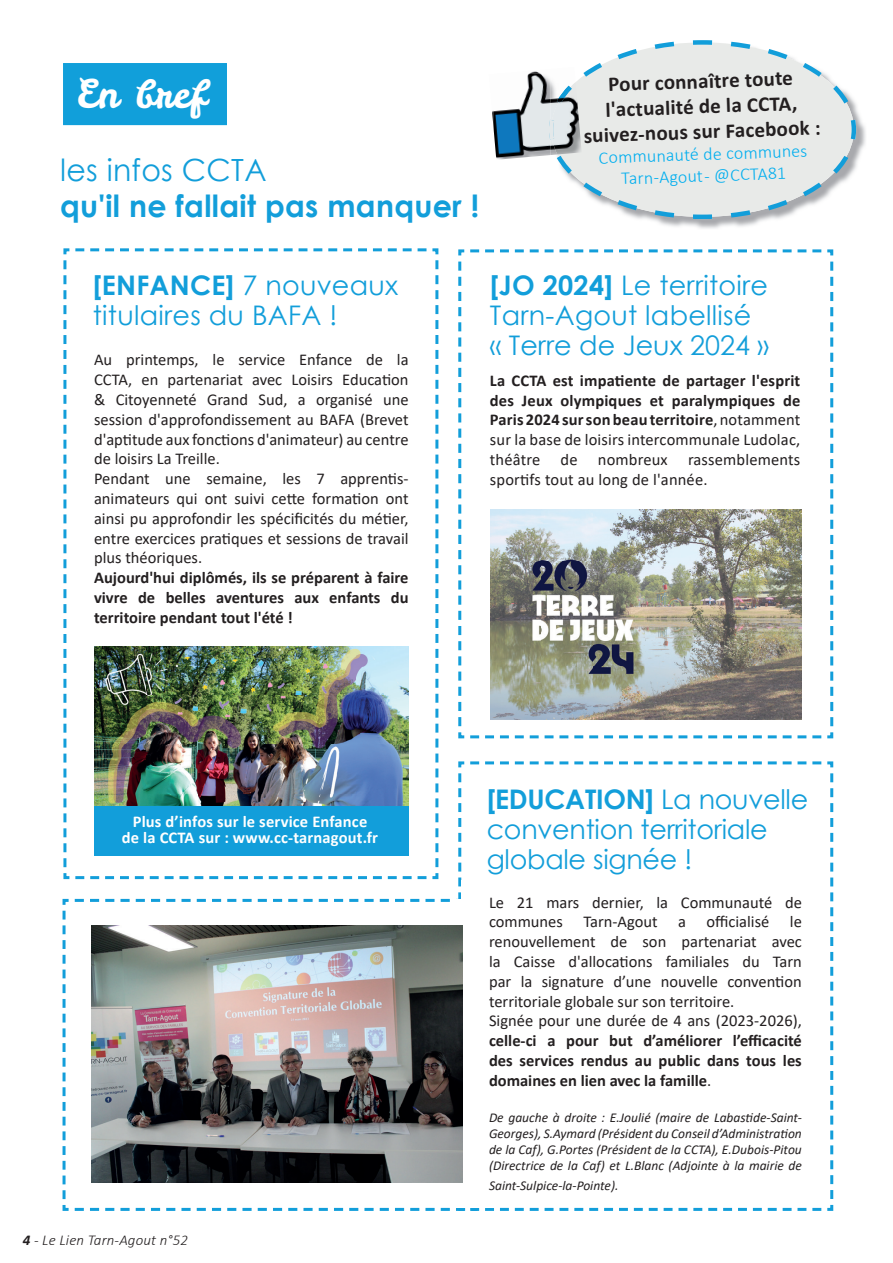
<style>
.page{position:relative;width:893px;height:1263px;background:#fff}
.page>*{position:absolute;margin:0;border:0;box-sizing:border-box;transform-origin:0 0}
.t1{font:39px "Leckerli One";letter-spacing:.01em;color:#fff}
.t2{font:700 30.6px "Century Gothic";letter-spacing:.01em;color:#129eda}
.t3{font:30.6px "Century Gothic";letter-spacing:.01em;color:#129eda}
.t4{font:27px/30px "Century Gothic";color:#129eda}
.t5{font:700 21px/25.2px "Calibri";color:#231f20;text-align:center}
.t6{font:300 18px/21.6px "Calibri";color:#00aeef;text-align:center}
.t7{font:16.5px/19.8px "Calibri";color:#231f20}
.t8{font:700 16.5px/19.8px "Calibri";color:#231f20;text-align:justify}
.t9{font:700 16.5px/16.5px "Calibri";letter-spacing:.01em;color:#fff;text-align:center}
.t10{font:italic 300 15px "Calibri";letter-spacing:.01em;color:#231f20}
.t11{font:italic 13.5px/16.2px "Calibri";color:#231f20;text-align:justify}
.s1{font-weight:700}
.s2{font-weight:400}
</style>
<div class="page">
<img style="left:656px;top:105px;width:210px;height:124px">
<svg style="left:648px;top:219px;width:40px;height:2px"></svg>
<svg style="left:556px;top:40px;width:300px;height:179px;fill:#e8eae8"></svg>
<svg style="left:827px;top:249px;width:7px;height:490px"></svg>
<svg style="left:63px;top:248px;width:7px;height:632px"></svg>
<svg style="left:500px;top:761px;width:334px;height:450px"></svg>
<svg style="left:479px;top:1208px;width:345px;height:3px"></svg>
<svg style="left:62px;top:898px;width:417px;height:313px"></svg>
<div style="left:63px;top:63px;width:164px;height:62px;background:#119fda"></div>
<img style="left:72px;top:248px;width:752px;height:954px">
<div style="left:453px;top:899px;width:45px;height:309px;background:#fff"></div>
<div style="left:461px;top:880px;width:16px;height:49px;background:#fff"></div>
<div style="left:94px;top:806px;width:315px;height:50px;background:#129eda"></div>
<img style="left:92px;top:925px;width:371px;height:257px">
<img style="left:529px;top:71px;width:12px;height:3px">
<img style="left:550px;top:67px;width:25px;height:88px">
<img style="left:492px;top:110px;width:2px;height:21px">
<img style="left:494px;top:74px;width:56px;height:86px">
<img style="left:552px;top:82px;width:30px;height:72px">
<img style="left:557px;top:86px;width:15px;height:17px">
<img style="left:549px;top:120px;width:5px;height:20px">
<h1 class="t1" style="left:77px;top:68px;width:132px">En bref</h1>
<h2 class="t3" style="left:60px;top:148px;width:208px">les infos CCTA</h2>
<h2 class="t2" style="left:60px;top:183px;width:421px">qu'il ne fallait pas manquer !</h2>
<p class="t5" style="left:582px;top:72px;width:239px;rotate:-2deg">Pour connaître toute l'actualité de la CCTA, suivez-nous sur Facebook :</p>
<p class="t6" style="left:598px;top:147px;width:210px;rotate:-2deg">Communauté de communes<br>Tarn-Agout - @CCTA81</p>
<h3 class="t4" style="left:93px;top:269px;width:307px"><span class="s1">[ENFANCE]</span> 7 nouveaux titulaires du BAFA !</h3>
<p class="t7" style="left:94px;top:349px;width:316px">Au printemps, le service Enfance de la CCTA, en partenariat avec Loisirs Education &amp; Citoyenneté Grand Sud, a organisé une session d'approfondissement au BAFA (Brevet d'aptitude aux fonctions d'animateur) au centre de loisirs La Treille.<br>Pendant une semaine, les 7 apprentis&shy;animateurs qui ont suivi cette formation ont ainsi pu approfondir les spécificités du métier, entre exercices pratiques et sessions de travail plus théoriques.</p>
<p class="t8" style="left:94px;top:567px;width:316px">Aujourd'hui diplômés, ils se préparent à faire vivre de belles aventures aux enfants du territoire pendant tout l'été !</p>
<h3 class="t4" style="left:490px;top:269px;width:281px"><span class="s1">[JO 2024]</span> Le territoire<br>Tarn-Agout labellisé « Terre de Jeux 2024 »</h3>
<p class="t7" style="left:490px;top:370px;width:312px;text-align:justify"><span class="s1">La CCTA est impatiente de partager l'esprit des Jeux olympiques et paralympiques de Paris 2024 sur son beau territoire</span>, notamment sur la base de loisirs intercommunale Ludolac, théâtre de nombreux rassemblements sportifs tout au long de l'année.</p>
<p class="t9" style="left:122px;top:813px;width:258px">Plus d’infos sur le service Enfance<br>de la CCTA sur : www.cc-tarnagout.fr</p>
<p class="t10" style="left:23px;top:1231px;width:167px"><span class="s1">4</span> - Le Lien Tarn-Agout n°52</p>
<h3 class="t4" style="left:487px;top:784px;width:323px"><span class="s1">[EDUCATION]</span> La nouvelle convention territoriale globale signée !</h3>
<p class="t7" style="left:489px;top:892px;width:314px">Le 21 mars dernier, la Communauté de communes Tarn-Agout a officialisé le renouvellement de son partenariat avec la Caisse d'allocations familiales du Tarn par la signature d’une nouvelle convention territoriale globale sur son territoire.<br>Signée pour une durée de 4 ans (2023-2026),</p>
<p class="t8" style="left:489px;top:1030px;width:314px">celle-ci a pour but d’améliorer l’efficacité des services rendus au public dans tous les domaines en lien avec la famille<span class="s2">.</span></p>
<p class="t11" style="left:489px;top:1108px;width:314px">De gauche à droite : E.Joulié (maire de Labastide-Saint-Georges), S.Aymard (Président du Conseil d’Administration de la Caf), G.Portes (Président de la CCTA), E.Dubois-Pitou (Directrice de la Caf) et L.Blanc (Adjointe à la mairie de</p>
<p class="t11" style="left:489px;top:1177px;width:131px">Saint-Sulpice-la-Pointe).</p>
</div>
